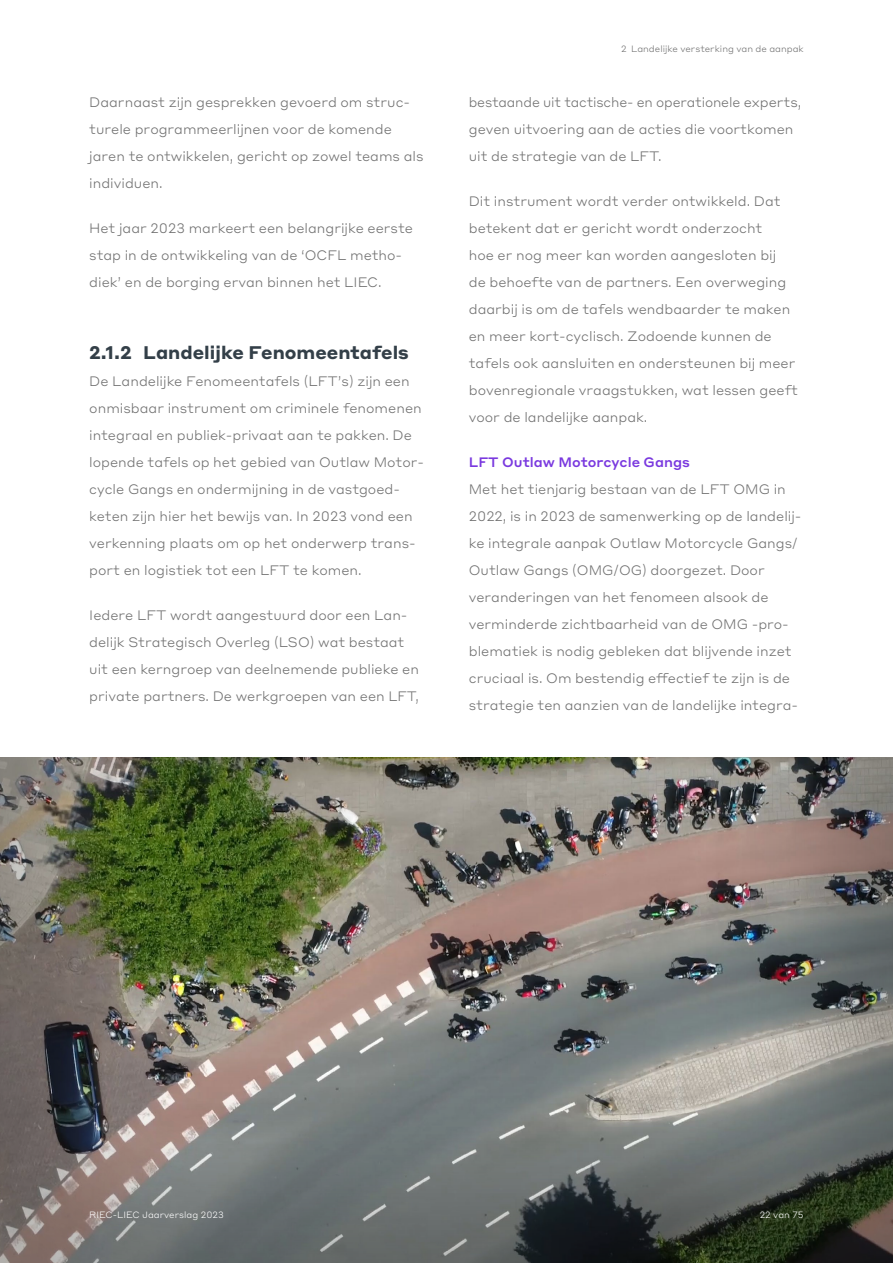
<style>
.page{position:relative;width:893px;height:1263px;background:#fff}
.page>*{position:absolute;margin:0;border:0;box-sizing:border-box;transform-origin:0 0}
.H3_Subtitel_S_Blauwgrijs_L3{font:700 18px "Styrene ALC";color:#333f48}
.P_Body_Tekstgrijs{font:300 13.5px/27px "Styrene ALC";color:#6f6f6f}
.H4_BodyKop_Paars{font:500 13.5px "Styrene ALC";color:#7a39df}
.t1{font:300 9px "Styrene ALC";color:#6f6f6f}
.t2{font:9px "Styrene ALC Light 2";color:#fff}
.t3{font:300 9px "Styrene ALC";color:#fff}
</style>
<div class="page">
<div style="left:0;top:758px;width:893px;height:505px;background:#000;opacity:.3"></div>
<p class="P_Body_Tekstgrijs" style="left:89px;top:88px;width:336px">Daarnaast zijn gesprekken gevoerd om struc&shy;turele programmeerlijnen voor de komende jaren te ontwikkelen, gericht op zowel teams als individuen.</p>
<p class="P_Body_Tekstgrijs" style="left:89px;top:214px;width:325px">Het jaar 2023 markeert een belangrijke eerste stap in de ontwikkeling van de ‘OCFL metho&shy;diek’ en de borging ervan binnen het LIEC.</p>
<h3 class="H3_Subtitel_S_Blauwgrijs_L3" style="left:89px;top:337px;width:321px">2.1.2 Landelijke Fenomeentafels</h3>
<p class="P_Body_Tekstgrijs" style="left:89px;top:367px;width:334px">De Landelijke Fenomeentafels (LFT’s) zijn een onmisbaar instrument om criminele fenomenen integraal en publiek-privaat aan te pakken. De lopende tafels op het gebied van Outlaw Motor&shy;cycle Gangs en ondermijning in de vastgoed&shy;keten zijn hier het bewijs van. In 2023 vond een verkenning plaats om op het onderwerp trans&shy;port en logistiek tot een LFT te komen.</p>
<p class="P_Body_Tekstgrijs" style="left:89px;top:601px;width:331px">Iedere LFT wordt aangestuurd door een Lan&shy;delijk Strategisch Overleg (LSO) wat bestaat uit een kerngroep van deelnemende publieke en private partners. De werkgroepen van een LFT,</p>
<p class="t1" style="left:621px;top:41px;width:184px">2 Landelijke versterking van de aanpak</p>
<p class="P_Body_Tekstgrijs" style="left:469px;top:88px;width:334px">bestaande uit tactische- en operationele experts, geven uitvoering aan de acties die voortkomen uit de strategie van de LFT.</p>
<p class="P_Body_Tekstgrijs" style="left:469px;top:187px;width:331px">Dit instrument wordt verder ontwikkeld. Dat betekent dat er gericht wordt onderzocht<br>hoe er nog meer kan worden aangesloten bij<br>de behoefte van de partners. Een overweging daarbij is om de tafels wendbaarder te maken en meer kort-cyclisch. Zodoende kunnen de tafels ook aansluiten en ondersteunen bij meer bovenregionale vraagstukken, wat lessen geeft voor de landelijke aanpak.</p>
<p class="H4_BodyKop_Paars" style="left:469px;top:451px;width:223px">LFT Outlaw Motorcycle Gangs</p>
<p class="P_Body_Tekstgrijs" style="left:469px;top:475px;width:334px">Met het tienjarig bestaan van de LFT OMG in 2022, is in 2023 de samenwerking op de landelij&shy;ke integrale aanpak Outlaw Motorcycle Gangs/ Outlaw Gangs (OMG/OG) doorgezet. Door veranderingen van het fenomeen alsook de verminderde zichtbaarheid van de OMG -pro&shy;blematiek is nodig gebleken dat blijvende inzet cruciaal is. Om bestendig effectief te zijn is de strategie ten aanzien van de landelijke integra-</p>
<p class="t2" style="left:89px;top:1207px;width:136px">RIEC-LIEC Jaarverslag 2023</p>
<p class="t3" style="left:760px;top:1207px;width:45px">22 van 75</p>
</div>
